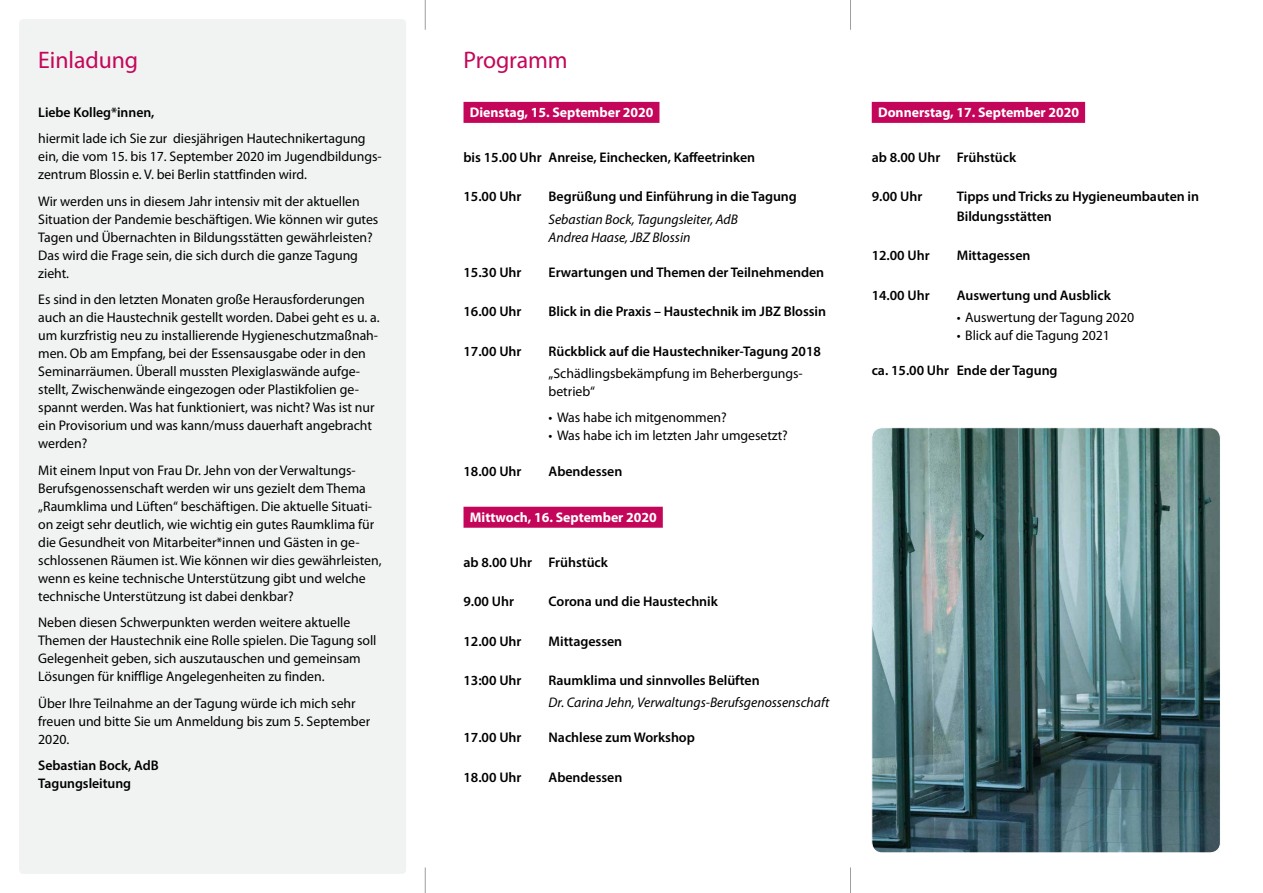
<style>
.page{position:relative;width:1263px;height:893px;background:#fff}
.page>*{position:absolute;margin:0;border:0;box-sizing:border-box;transform-origin:0 0}
.t1{font:24px "Myriad Pro";letter-spacing:-.005em;color:#c4065a}
.t2{font:13.95px/18px "Myriad Pro";letter-spacing:-.005em;color:#000}
.t3{font:600 13.95px/18px "Myriad Pro";letter-spacing:-.005em;color:#000}
.t4{font:italic 13.95px/18px "Myriad Pro";letter-spacing:-.005em;color:#000}
.t5{font:700 13.95px "Myriad Pro";letter-spacing:-.005em;color:#fff}
</style>
<div class="page">
<div style="left:463px;top:102px;width:196px;height:21px;background:#c4065a"></div>
<div style="left:463px;top:507px;width:200px;height:21px;background:#c4065a"></div>
<div style="left:872px;top:102px;width:213px;height:21px;background:#c4065a"></div>
<svg style="left:872px;top:428px;width:348px;height:425px;background:#5a7a7e"></svg>
<svg style="left:19px;top:0;width:406px;height:893px;fill:#f1f2f2"></svg>
<hr style="left:850px;top:0;width:1px;height:30px;background:#9d9e9e">
<svg style="left:850px;top:867px;width:1px;height:26px"></svg>
<hr style="left:425px;top:0;width:1px;height:30px;background:#9d9e9e">
<svg style="left:425px;top:867px;width:1px;height:26px"></svg>
<h1 class="t1" style="left:38px;top:46px;width:101px">Einladung</h1>
<h1 class="t1" style="left:463px;top:46px;width:106px">Programm</h1>
<p class="t3" style="left:38px;top:103px;width:118px">Liebe Kolleg*innen,</p>
<p class="t2" style="left:38px;top:129px;width:345px">hiermit lade ich Sie zur diesjährigen Hautechnikertagung ein, die vom 15. bis 17. September 2020 im Jugendbildungs&shy;zentrum Blossin e. V. bei Berlin stattfinden wird.</p>
<p class="t2" style="left:38px;top:192px;width:342px">Wir werden uns in diesem Jahr intensiv mit der aktuellen Situation der Pandemie beschäftigen. Wie können wir gutes Tagen und Übernachten in Bildungsstätten gewährleisten?<br>Das wird die Frage sein, die sich durch die ganze Tagung zieht.</p>
<p class="t2" style="left:38px;top:290px;width:343px">Es sind in den letzten Monaten große Herausforderungen auch an die Haustechnik gestellt worden. Dabei geht es u. a. um kurzfristig neu zu installierende Hygieneschutzmaßnah&shy;men. Ob am Empfang, bei der Essensausgabe oder in den Seminarräumen. Überall mussten Plexiglaswände aufge&shy;stellt, Zwischenwände eingezogen oder Plastikfolien ge&shy;spannt werden. Was hat funktioniert, was nicht? Was ist nur ein Provisorium und was kann/muss dauerhaft angebracht werden?</p>
<p class="t2" style="left:38px;top:461px;width:345px">Mit einem Input von Frau Dr. Jehn von der Verwaltungs-Berufsgenossenschaft werden wir uns gezielt dem Thema „Raumklima und Lüften“ beschäftigen. Die aktuelle Situati&shy;on zeigt sehr deutlich, wie wichtig ein gutes Raumklima für die Gesundheit von Mitarbeiter*innen und Gästen in ge&shy;schlossenen Räumen ist. Wie können wir dies gewährleisten, wenn es keine technische Unterstützung gibt und welche technische Unterstützung ist dabei denkbar?</p>
<p class="t2" style="left:38px;top:613px;width:340px">Neben diesen Schwerpunkten werden weitere aktuelle Themen der Haustechnik eine Rolle spielen. Die Tagung soll Gelegenheit geben, sich auszutauschen und gemeinsam Lösungen für knifflige Angelegenheiten zu finden.</p>
<p class="t2" style="left:38px;top:694px;width:333px">Über Ihre Teilnahme an der Tagung würde ich mich sehr freuen und bitte Sie um Anmeldung bis zum 5. September<br>2020.</p>
<p class="t3" style="left:38px;top:756px;width:122px">Sebastian Bock, AdB<br>Tagungsleitung</p>
<p class="t5" style="left:470px;top:103px;width:185px">Dienstag, 15. September 2020</p>
<p class="t3" style="left:463px;top:148px;width:293px">bis 15.00 Uhr Anreise, Einchecken, Kaffeetrinken</p>
<p class="t3" style="left:463px;top:187px;width:59px">15.00 Uhr</p>
<p class="t3" style="left:549px;top:187px;width:250px">Begrüßung und Einführung in die Tagung</p>
<p class="t4" style="left:549px;top:210px;width:191px">Sebastian Bock, Tagungsleiter, AdB<br>Andrea Haase, JBZ Blossin</p>
<p class="t3" style="left:463px;top:263px;width:59px">15.30 Uhr</p>
<p class="t3" style="left:549px;top:263px;width:277px">Erwartungen und Themen der Teilnehmenden</p>
<p class="t3" style="left:463px;top:302px;width:59px">16.00 Uhr</p>
<p class="t3" style="left:549px;top:302px;width:279px">Blick in die Praxis – Haustechnik im JBZ Blossin</p>
<p class="t3" style="left:463px;top:342px;width:59px">17.00 Uhr</p>
<p class="t3" style="left:549px;top:342px;width:274px">Rückblick auf die Haustechniker-Tagung 2018</p>
<p class="t2" style="left:549px;top:364px;width:256px">„Schädlingsbekämpfung im Beherbergungs&shy;betrieb“</p>
<p class="t2" style="left:549px;top:408px;width:180px">• Was habe ich mitgenommen?</p>
<p class="t2" style="left:549px;top:426px;width:241px">• Was habe ich im letzten Jahr umgesetzt?</p>
<p class="t3" style="left:463px;top:462px;width:59px">18.00 Uhr</p>
<p class="t3" style="left:549px;top:462px;width:75px">Abendessen</p>
<p class="t5" style="left:470px;top:508px;width:188px">Mittwoch, 16. September 2020</p>
<p class="t3" style="left:463px;top:553px;width:146px">ab 8.00 Uhr Frühstück</p>
<p class="t3" style="left:463px;top:592px;width:52px">9.00 Uhr</p>
<p class="t3" style="left:549px;top:592px;width:171px">Corona und die Haustechnik</p>
<p class="t3" style="left:463px;top:631px;width:59px">12.00 Uhr</p>
<p class="t3" style="left:549px;top:631px;width:75px">Mittagessen</p>
<p class="t3" style="left:463px;top:671px;width:59px">13:00 Uhr</p>
<p class="t3" style="left:549px;top:671px;width:213px">Raumklima und sinnvolles Belüften</p>
<p class="t4" style="left:549px;top:693px;width:282px">Dr. Carina Jehn, Verwaltungs-Berufsgenossenschaft</p>
<p class="t3" style="left:463px;top:728px;width:59px">17.00 Uhr</p>
<p class="t3" style="left:549px;top:728px;width:148px">Nachlese zum Workshop</p>
<p class="t3" style="left:463px;top:768px;width:59px">18.00 Uhr</p>
<p class="t3" style="left:549px;top:768px;width:75px">Abendessen</p>
<p class="t5" style="left:878px;top:103px;width:202px">Donnerstag, 17. September 2020</p>
<p class="t3" style="left:872px;top:148px;width:146px">ab 8.00 Uhr Frühstück</p>
<p class="t3" style="left:872px;top:187px;width:52px">9.00 Uhr</p>
<p class="t3" style="left:957px;top:186px;width:244px;line-height:19.5px">Tipps und Tricks zu Hygieneumbauten in<br>Bildungsstätten</p>
<p class="t3" style="left:872px;top:246px;width:59px">12.00 Uhr</p>
<p class="t3" style="left:957px;top:246px;width:75px">Mittagessen</p>
<p class="t3" style="left:872px;top:286px;width:59px">14.00 Uhr</p>
<p class="t3" style="left:957px;top:286px;width:155px">Auswertung und Ausblick</p>
<p class="t2" style="left:957px;top:308px;width:179px">• Auswertung der Tagung 2020</p>
<p class="t2" style="left:957px;top:326px;width:155px">• Blick auf die Tagung 2021</p>
<p class="t3" style="left:872px;top:361px;width:187px">ca. 15.00 Uhr Ende der Tagung</p>
</div>
